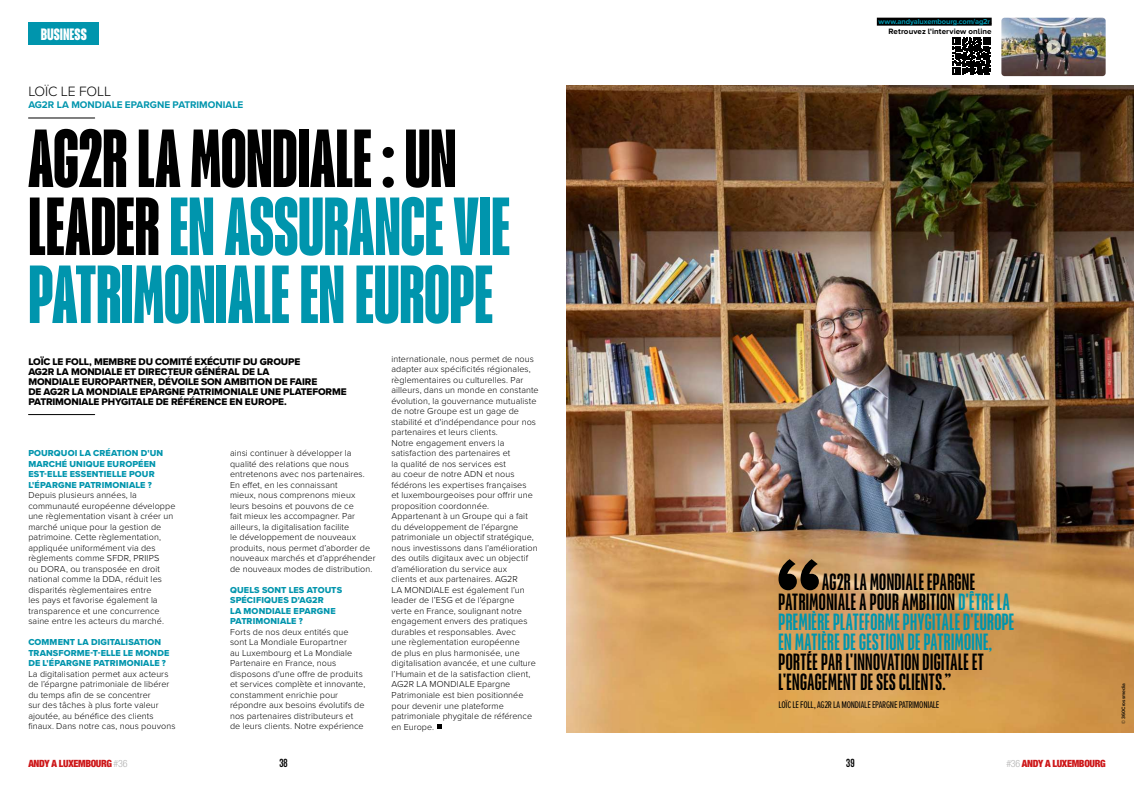
<style>
.page{position:relative;width:1134px;height:794px;background:#fff}
.page>*{position:absolute;margin:0;border:0;box-sizing:border-box;transform-origin:0 0}
.t1{font:700 condensed 70px/68px "Placard Next";color:#0095ad}
.t2{font:500 condensed 20px/20px "Placard Next";letter-spacing:.025em;color:#0095ad}
.t3{font:500 condensed 20px/20px "Placard Next";letter-spacing:.025em;color:#000}
.t4{font:300 14px "Proxima Nova";letter-spacing:-.01em;color:#000}
.t5{font:700 14px "Placard Next";color:#fff}
.t6{font:10px/10px "Proxima Nova Extrabld";letter-spacing:-.01em;color:#000}
.t7{font:10px "Proxima Nova Ex Cn";letter-spacing:-.025em;color:#000}
.t8{font:900 condensed 10px "Helvetica Neue LT Std";letter-spacing:-.035em;color:#cd1719}
.t9{font:700 10px "Proxima Nova";color:#0095ad}
.t10{font:10px "Placard Next";color:#000}
.t11{font:300 9px/10.5px "Proxima Nova";letter-spacing:.01em;color:#000}
.t12{font:9px/10.5px "Proxima Nova Extrabld";letter-spacing:.015em;color:#0095ad}
.t13{font:700 8px "Proxima Nova A";letter-spacing:.01em;color:#000}
.t14{font:700 7.5px "Proxima Nova";letter-spacing:-.015em;color:#0095ad}
.t15{font:600 5px "Proxima Nova";color:#000}
.s1{color:#000}
.s2{font-weight:300;color:#b3b2b2}
</style>
<div class="page">
<img style="left:567px;top:85px;width:567px;height:647px">
<div style="left:877px;top:18px;width:115px;height:8px;background:#000"></div>
<img style="left:1001px;top:18px;width:105px;height:58px">
<svg style="left:953px;top:37px;width:38px;height:38px"></svg>
<svg style="left:1046px;top:40px;width:15px;height:14px"></svg>
<svg style="left:1052px;top:44px;width:5px;height:6px"></svg>
<svg style="left:437px;top:724px;width:4px;height:5px"></svg>
<hr style="left:28px;top:414px;width:67px;height:1px;background:#000">
<hr style="left:28px;top:118px;width:67px;height:1px;background:#000">
<svg style="left:778px;top:559px;width:41px;height:31px"></svg>
<div style="left:28px;top:23px;width:71px;height:22px;background:#0095ad"></div>
<h3 class="t5" style="left:41px;top:25px;width:47px">BUSINESS</h3>
<p class="t14" style="left:878px;top:16px;width:115px">www.andyaluxembourg.com/ag2r<span class="s1">.</span></p>
<p class="t13" style="left:888px;top:26px;width:105px">Retrouvez l'interview online</p>
<h3 class="t4" style="left:28px;top:81px;width:84px">LOÏC LE FOLL</h3>
<p class="t9" style="left:28px;top:97px;width:216px">AG2R LA MONDIALE EPARGNE PATRIMONIALE</p>
<h1 class="t1" style="left:28px;top:124px;width:483px"><span class="s1">AG2R LA MONDIALE : UN<br>LEADER</span> EN ASSURANCE VIE<br>PATRIMONIALE EN EUROPE</h1>
<p class="t6" style="left:28px;top:356px;width:320px">LOÏC LE FOLL, MEMBRE DU COMITÉ EXÉCUTIF DU GROUPE<br>AG2R LA MONDIALE ET DIRECTEUR GÉNÉRAL DE LA<br>MONDIALE EUROPARTNER, DÉVOILE SON AMBITION DE FAIRE<br>DE AG2R LA MONDIALE EPARGNE PATRIMONIALE UNE PLATEFORME PATRIMONIALE PHYGITALE DE RÉFÉRENCE EN EUROPE.</p>
<p class="t12" style="left:28px;top:448px;width:136px">POURQUOI LA CRÉATION D'UN<br>MARCHÉ UNIQUE EUROPÉEN<br>EST-ELLE ESSENTIELLE POUR<br>L'ÉPARGNE PATRIMONIALE ?</p>
<p class="t11" style="left:28px;top:489px;width:149px">Depuis plusieurs années, la communauté européenne développe une règlementation visant à créer un marché unique pour la gestion de patrimoine. Cette règlementation, appliquée uniformément via des règlements comme SFDR, PRIIPS<br>ou DORA, ou transposée en droit national comme la DDA, réduit les disparités règlementaires entre<br>les pays et favorise également la transparence et une concurrence saine entre les acteurs du marché.</p>
<p class="t12" style="left:28px;top:637px;width:142px">COMMENT LA DIGITALISATION<br>TRANSFORME-T-ELLE LE MONDE<br>DE L'ÉPARGNE PATRIMONIALE ?</p>
<p class="t11" style="left:28px;top:668px;width:149px">La digitalisation permet aux acteurs de l’épargne patrimoniale de libérer du temps afin de se concentrer<br>sur des tâches à plus forte valeur ajoutée, au bénéfice des clients finaux. Dans notre cas, nous pouvons</p>
<p class="t11" style="left:230px;top:447px;width:147px">ainsi continuer à développer la qualité des relations que nous entretenons avec nos partenaires.<br>En effet, en les connaissant<br>mieux, nous comprenons mieux leurs besoins et pouvons de ce<br>fait mieux les accompagner. Par ailleurs, la digitalisation facilite<br>le développement de nouveaux produits, nous permet d’aborder de nouveaux marchés et d’appréhender de nouveaux modes de distribution.</p>
<p class="t12" style="left:230px;top:584px;width:114px">QUELS SONT LES ATOUTS<br>SPÉCIFIQUES D'AG2R<br>LA MONDIALE EPARGNE<br>PATRIMONIALE ?</p>
<p class="t11" style="left:230px;top:626px;width:137px">Forts de nos deux entités que sont La Mondiale Europartner<br>au Luxembourg et La Mondiale<br>Partenaire en France, nous disposons d'une offre de produits et services complète et innovante, constamment enrichie pour répondre aux besoins évolutifs de nos partenaires distributeurs et de leurs clients. Notre expérience</p>
<p class="t11" style="left:391px;top:353px;width:149px">internationale, nous permet de nous adapter aux spécificités régionales, règlementaires ou culturelles. Par ailleurs, dans un monde en constante évolution, la gouvernance mutualiste de notre Groupe est un gage de stabilité et d'indépendance pour nos partenaires et leurs clients.<br>Notre engagement envers la satisfaction des partenaires et<br>la qualité de nos services est<br>au coeur de notre ADN et nous fédérons les expertises françaises<br>et luxembourgeoises pour offrir une proposition coordonnée.<br>Appartenant à un Groupe qui a fait du développement de l’épargne patrimoniale un objectif stratégique, nous investissons dans l’amélioration des outils digitaux avec un objectif d’amélioration du service aux<br>clients et aux partenaires. AG2R<br>LA MONDIALE est également l’un leader de l’ESG et de l’épargne<br>verte en France, soulignant notre engagement envers des pratiques durables et responsables. Avec<br>une règlementation européenne<br>de plus en plus harmonisée, une digitalisation avancée, et une culture l’Humain et de la satisfaction client,<br>AG2R LA MONDIALE Epargne<br>Patrimoniale est bien positionnée pour devenir une plateforme patrimoniale phygitale de référence en Europe.</p>
<h2 class="t2" style="left:778px;top:572px;width:237px;text-indent:44px"><span class="s1">AG2R LA MONDIALE EPARGNE PATRIMONIALE A POUR AMBITION</span> D'ÊTRE LA PREMIÈRE PLATEFORME PHYGITALE D'EUROPE EN MATIÈRE DE GESTION DE PATRIMOINE,</h2>
<h2 class="t3" style="left:778px;top:652px;width:207px">PORTÉE PAR L'INNOVATION DIGITALE ET<br>L'ENGAGEMENT DE SES CLIENTS.”</h2>
<p class="t7" style="left:778px;top:697px;width:162px">LOÏC LE FOLL, AG2R LA MONDIALE EPARGNE PATRIMONIALE</p>
<p class="t8" style="left:28px;top:757px;width:101px">ANDY A LUXEMBOURG <span class="s2">#36</span></p>
<p class="t10" style="left:279px;top:757px;width:10px">38</p>
<p class="t10" style="left:846px;top:757px;width:10px">39</p>
<p class="t8" style="left:1006px;top:757px;width:101px"><span class="s2">#36</span> ANDY A LUXEMBOURG</p>
<p class="t15" style="left:1120px;top:724px;width:42px;rotate:-90deg">© 360Crossmedia</p>
</div>
